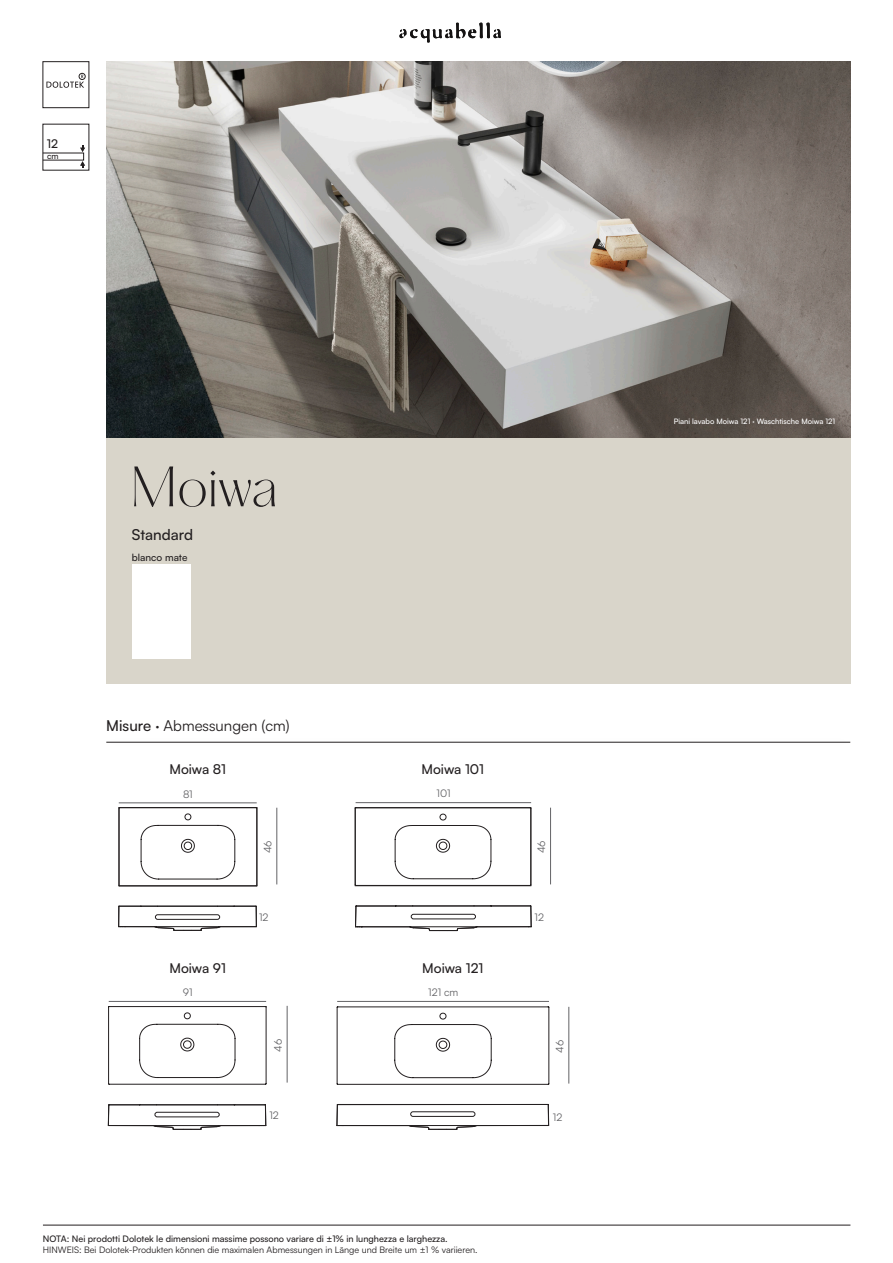
<style>
.page{position:relative;width:893px;height:1263px;background:#fff}
.page>*{position:absolute;margin:0;border:0;box-sizing:border-box;transform-origin:0 0}
.t1{font:200 51px "PP Hatton";color:#231f20}
.t2{font:15px "Satoshi";color:#231f20}
.t3{font:500 15px "Satoshi";color:#231f20}
.t4{font:500 13.5px "Satoshi";color:#231f20}
.t5{font:500 12px "Satoshi";color:#231f20}
.t6{font:10.5px "Satoshi";color:#636366}
.t7{font:500 9.9px "Satoshi";color:#231f20}
.t8{font:9px "Satoshi";color:#231f20}
.t9{font:500 9px "Satoshi";color:#231f20}
.t10{font:500 8.25px "Satoshi";color:#231f20}
.pie_de_pág{font:500 7.5px "Satoshi";color:#fff}
.s1{font-weight:500}
</style>
<div class="page">
<div style="left:106px;top:438px;width:744px;height:246px;background:#d9d5ca"></div>
<hr style="left:43px;top:1225px;width:807px;height:1px;background:#231f20">
<hr style="left:106px;top:742px;width:744px;height:1px;background:#231f20">
<div style="left:132px;top:564px;width:58px;height:94px;background:#fff"></div>
<div style="left:43px;top:61px;width:46px;height:47px;border:1px solid #231f20"></div>
<div style="left:79px;top:73px;width:6px;height:7px;border:1px solid #231f20;border-radius:50%"></div>
<svg style="left:46px;top:75px;width:38px;height:13px"></svg>
<svg style="left:399px;top:23px;width:102px;height:20px"></svg>
<img style="left:106px;top:61px;width:744px;height:377px">
<svg style="left:80px;top:145px;width:5px;height:7px"></svg>
<svg style="left:80px;top:161px;width:5px;height:7px"></svg>
<svg style="left:118px;top:807px;width:140px;height:79px"></svg>
<hr style="left:276px;top:808px;width:1px;height:76px;background:#636366">
<hr style="left:119px;top:802px;width:138px;height:1px;background:#636366">
<svg style="left:118px;top:905px;width:139px;height:26px"></svg>
<div style="left:155px;top:914px;width:65px;height:6px;border:1px solid #231f20;border-radius:2px"></div>
<hr style="left:550px;top:808px;width:1px;height:76px;background:#636366">
<hr style="left:356px;top:802px;width:175px;height:1px;background:#636366">
<svg style="left:354px;top:807px;width:178px;height:80px"></svg>
<svg style="left:355px;top:905px;width:177px;height:26px"></svg>
<div style="left:411px;top:914px;width:65px;height:5px;border:1px solid #231f20;border-radius:2px"></div>
<svg style="left:108px;top:1006px;width:159px;height:79px"></svg>
<hr style="left:287px;top:1006px;width:1px;height:76px;background:#636366">
<hr style="left:109px;top:1001px;width:157px;height:1px;background:#636366">
<svg style="left:108px;top:1104px;width:159px;height:26px"></svg>
<div style="left:155px;top:1112px;width:65px;height:5px;border:1px solid #231f20;border-radius:2px"></div>
<hr style="left:568px;top:1007px;width:1px;height:76px;background:#636366">
<hr style="left:337px;top:1001px;width:212px;height:1px;background:#636366">
<svg style="left:336px;top:1006px;width:214px;height:79px"></svg>
<svg style="left:336px;top:1103px;width:213px;height:27px"></svg>
<div style="left:410px;top:1111px;width:65px;height:6px;border:1px solid #231f20;border-radius:2px"></div>
<p class="t5" style="left:47px;top:135px;width:13px">12</p>
<p class="t10" style="left:47px;top:151px;width:13px">cm</p>
<p class="t1" style="left:130px;top:455px;width:149px">Moiwa</p>
<h2 class="t3" style="left:132px;top:524px;width:63px">Standard</h2>
<p class="t7" style="left:132px;top:551px;width:57px">blanco mate</p>
<h2 class="t2" style="left:106px;top:715px;width:185px"><span class="s1">Misure</span> · Abmessungen (cm)</h2>
<p class="t4" style="left:169px;top:760px;width:58px">Moiwa 81</p>
<p class="t4" style="left:421px;top:760px;width:64px">Moiwa 101</p>
<p class="t6" style="left:183px;top:787px;width:11px">81</p>
<p class="t6" style="left:436px;top:786px;width:16px">101</p>
<p class="t6" style="left:261px;top:853px;width:14px;rotate:-90deg">46</p>
<p class="t6" style="left:259px;top:910px;width:11px">12</p>
<p class="t4" style="left:169px;top:959px;width:58px">Moiwa 91</p>
<p class="t4" style="left:422px;top:959px;width:63px">Moiwa 121</p>
<p class="t6" style="left:183px;top:985px;width:11px">91</p>
<p class="t6" style="left:428px;top:985px;width:32px">121 cm</p>
<p class="t6" style="left:271px;top:1051px;width:14px;rotate:-90deg">46</p>
<p class="t6" style="left:269px;top:1108px;width:11px">12</p>
<p class="t9" style="left:43px;top:1233px;width:406px">NOTA: Nei prodotti Dolotek le dimensioni massime possono variare di ±1% in lunghezza e larghezza.</p>
<p class="t8" style="left:43px;top:1244px;width:436px">HINWEIS: Bei Dolotek-Produkten können die maximalen Abmessungen in Länge und Breite um ±1 % variieren.</p>
<p class="t6" style="left:534px;top:853px;width:14px;rotate:-90deg">46</p>
<p class="t6" style="left:535px;top:911px;width:11px">12</p>
<p class="t6" style="left:553px;top:1052px;width:14px;rotate:-90deg">46</p>
<p class="t6" style="left:553px;top:1110px;width:11px">12</p>
<p class="pie_de_pág" style="left:674px;top:416px;width:163px">Piani lavabo Moiwa 121 · Waschtische Moiwa 121</p>
</div>
